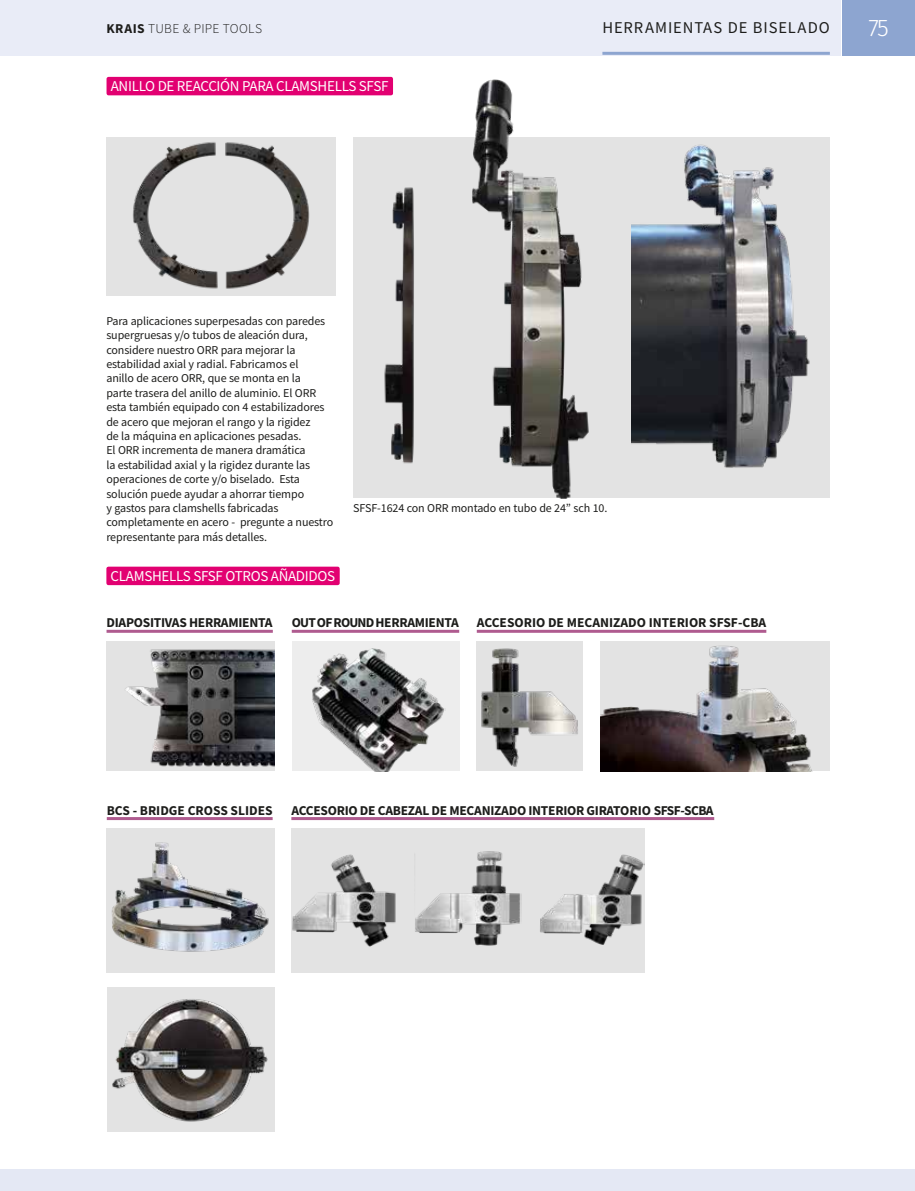
<style>
.page{position:relative;width:915px;height:1191px;background:#fff}
.page>*{position:absolute;margin:0;border:0;box-sizing:border-box;transform-origin:0 0}
.t1{font:300 24px "Fira Sans";color:#fff}
.t2{font:16.5px "Source Sans Pro";letter-spacing:.06em;color:#1d1d1b}
.t3{font:15px "Source Sans Pro";letter-spacing:-.02em;color:#fff}
.t4{font:700 13.5px "Source Sans Pro";letter-spacing:-.02em;color:#1d1d1b}
.t5{font:700 13.5px "Source Sans Pro";color:#1d1d1b}
.t6{font:300 13.5px "Source Sans Pro";letter-spacing:.025em;color:#1d1d1b}
.t7{font:12px/14.4px "Source Sans Pro";letter-spacing:-.01em;color:#1d1d1b}
.s1{font-weight:700}
</style>
<div class="page">
<div style="left:0;top:1169px;width:914px;height:22px;background:#e4e8f4"></div>
<div style="left:0;top:0;width:840px;height:55px;background:#e9ecf7"></div>
<div style="left:842px;top:0;width:72px;height:55px;background:#8da5d0"></div>
<div style="left:106px;top:77px;width:287px;height:18px;background:#e20071;border-radius:2px"></div>
<div style="left:106px;top:137px;width:230px;height:159px;background:#e3e3e3"></div>
<img style="left:132px;top:142px;width:178px;height:147px">
<div style="left:353px;top:137px;width:476px;height:360px;background:#e3e3e3"></div>
<img style="left:631px;top:144px;width:179px;height:324px">
<img style="left:377px;top:76px;width:214px;height:423px">
<hr style="left:106px;top:630px;width:167px;height:3px;background:#af5b8f">
<hr style="left:476px;top:630px;width:290px;height:3px;background:#af5b8f">
<hr style="left:107px;top:817px;width:165px;height:3px;background:#af5b8f">
<div style="left:106px;top:566px;width:233px;height:19px;background:#e20071;border-radius:2px"></div>
<div style="left:106px;top:641px;width:168px;height:130px;background:#e3e3e3"></div>
<img style="left:125px;top:649px;width:149px;height:118px">
<img style="left:600px;top:641px;width:229px;height:130px">
<div style="left:476px;top:641px;width:107px;height:130px;background:#e3e3e3"></div>
<img style="left:481px;top:648px;width:97px;height:119px">
<div style="left:106px;top:828px;width:168px;height:145px;background:#e3e3e3"></div>
<img style="left:111px;top:842px;width:158px;height:110px">
<div style="left:107px;top:987px;width:167px;height:144px;background:#e3e3e3"></div>
<img style="left:112px;top:999px;width:156px;height:123px">
<div style="left:291px;top:828px;width:353px;height:145px;background:#e3e3e3"></div>
<img style="left:540px;top:854px;width:104px;height:91px">
<img style="left:292px;top:854px;width:104px;height:93px">
<img style="left:415px;top:851px;width:106px;height:95px">
<hr style="left:291px;top:817px;width:423px;height:3px;background:#af5b8f">
<div style="left:292px;top:641px;width:167px;height:130px;background:#ededed"></div>
<img style="left:312px;top:648px;width:133px;height:123px">
<hr style="left:292px;top:630px;width:167px;height:3px;background:#af5b8f">
<hr style="left:602px;top:52px;width:227px;height:3px;background:#8da5d0">
<p class="t6" style="left:106px;top:20px;width:157px"><span class="s1">KRAIS</span> TUBE &amp; PIPE TOOLS</p>
<h2 class="t2" style="left:602px;top:17px;width:229px">HERRAMIENTAS DE BISELADO</h2>
<p class="t3" style="left:111px;top:77px;width:279px">AN ILLO DE REACCIÓN PARA CLAMSHELLS SFSF</p>
<h1 class="t1" style="left:868px;top:10px;width:22px">75</h1>
<p class="t7" style="left:106px;top:313px;width:228px">Para aplicaciones superpesadas con paredes supergruesas y/o tubos de aleación dura, considere nuestro ORR para mejorar la estabilidad axial y radial. Fabricamos el<br>anillo de acero ORR, que se monta en la<br>parte trasera del anillo de aluminio. El ORR esta también equipado con 4 estabilizadores de acero que mejoran el rango y la rigidez<br>de la máquina en aplicaciones pesadas.<br>El ORR incrementa de manera dramática<br>la estabilidad axial y la rigidez durante las operaciones de corte y/o biselado. Esta solución puede ayudar a ahorrar tiempo<br>y gastos para clamshells fabricadas completamente en acero - pregunte a nuestro representante para más detalles.</p>
<p class="t3" style="left:111px;top:566px;width:226px">CLAMSHELLS SFSF OTROS AÑADIDOS</p>
<p class="t7" style="left:353px;top:501px;width:255px">SFSF-1624 con ORR montado en tubo de 24” sch 10.</p>
<p class="t4" style="left:106px;top:613px;width:167px">DIAPOSITIVAS HERRAMIENTA</p>
<p class="t5" style="left:476px;top:613px;width:291px">ACCESORIO DE MECANIZADO INTERIOR SFSF-CBA</p>
<p class="t4" style="left:292px;top:613px;width:169px">OUT OF ROUND HERRAMIENTA</p>
<p class="t5" style="left:107px;top:801px;width:167px">BCS - BRIDGE CROSS SLIDES</p>
<p class="t4" style="left:291px;top:801px;width:423px">ACCESORIO DE CABEZAL DE MECANIZADO INTERIOR GIRATORIO SFSF-SCBA</p>
</div>
